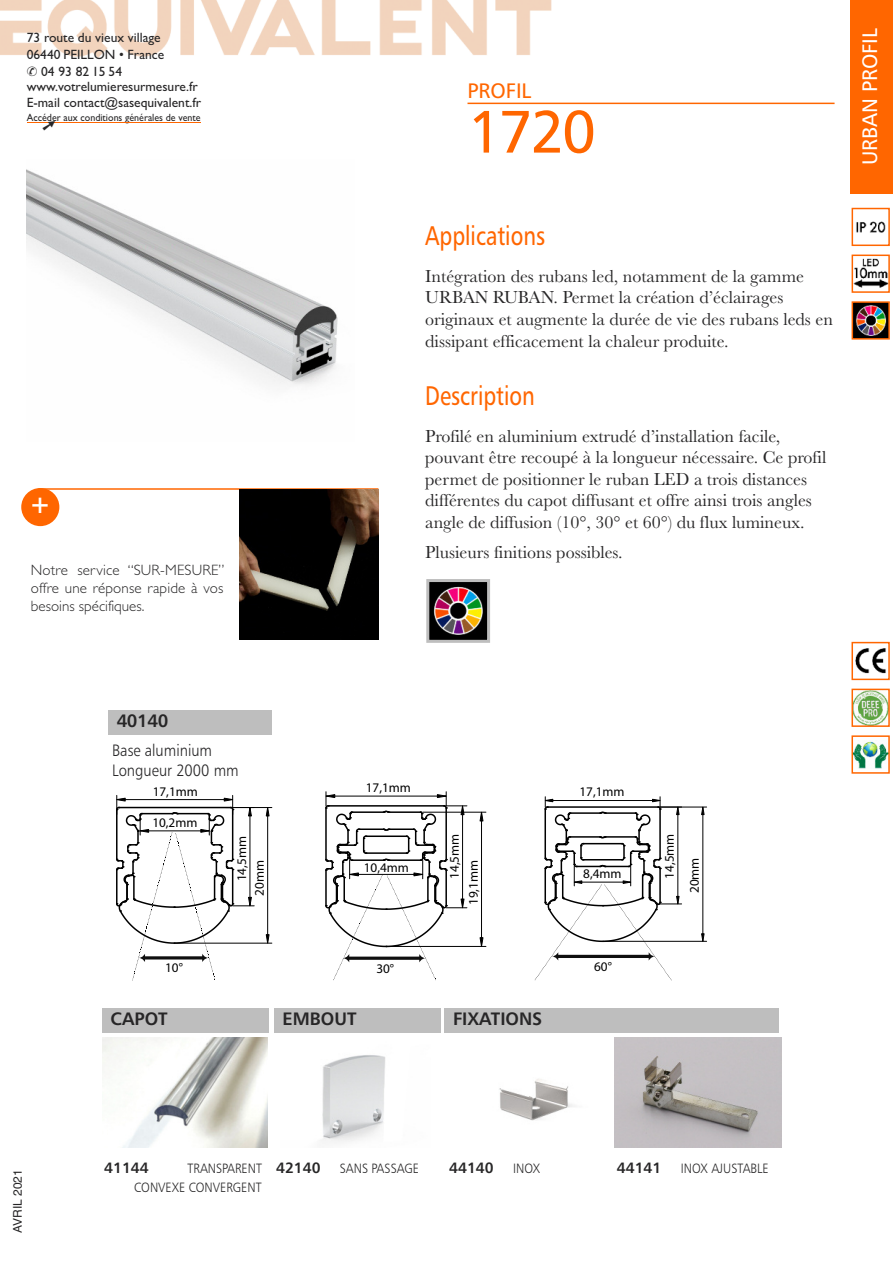
<style>
.page{position:relative;width:893px;height:1263px;background:#fff}
.page>*{position:absolute;margin:0;border:0;box-sizing:border-box;transform-origin:0 0}
.t1{font:60px "Humanist 777 BT Roman B";color:#f60}
.t2{font:30px "Helvetica";color:#fff}
.t3{font:27px "Humanist 777 BT Roman B";color:#f60;scale:.8 1}
.t4{font:21px "Humanist 777 BT Roman B";color:#fff}
.t5{font:21px "Humanist 777 BT Roman B";color:#f60}
.t6{font:18px/21.6px "Baskerville";color:#272627}
.t7{font:18px "Humanist 777 BT Bold B";color:#272627}
.t8{font:16.5px/19.8px "Humanist 777 BT Light B";color:#272627;scale:.9 1}
.t9{font:300 15px/18px "Gill Sans";letter-spacing:.01em;color:#272627;text-align:justify}
.t10{font:15px "Humanist 777 BT Bold B";color:#272627}
.t11{font:13.5px/16.6px "Gill Sans";color:#272627}
.t12{font:13.5px/18.1px "Humanist 777 BT Light B";color:#272627;text-align:right;scale:.9 1}
.t13{font:13.2px "Myriad Pro Regular+KDNQLH";color:#000}
.t14{font:13.2px/17.5px "Myriad Pro Regular+FOZEPD";color:#000}
.t15{font:13.2px/25px "Myriad Pro Regular+FEJDZK";color:#000}
.t16{font:12px "Helvetica";color:#272627}
.t17{font:10.5px "Gill Sans";color:#272627;scale:.95 1}
</style>
<div class="page">
<hr style="left:467px;top:103px;width:367px;height:1px;background:#f60">
<div style="left:850px;top:0;width:42px;height:194px;background:#f60"></div>
<img style="left:856px;top:221px;width:30px;height:12px">
<div style="left:852px;top:208px;width:38px;height:38px;border:2px solid #f60"></div>
<img style="left:855px;top:258px;width:32px;height:30px">
<div style="left:852px;top:255px;width:38px;height:38px;border:2px solid #f60"></div>
<img style="left:855px;top:304px;width:32px;height:33px">
<div style="left:852px;top:301px;width:38px;height:39px;border:2px solid #f60"></div>
<img style="left:854px;top:740px;width:33px;height:29px">
<div style="left:851px;top:735px;width:39px;height:39px;border:2px solid #f60"></div>
<img style="left:854px;top:692px;width:33px;height:32px">
<div style="left:851px;top:689px;width:39px;height:38px;border:2px solid #f60"></div>
<img style="left:855px;top:648px;width:31px;height:26px">
<div style="left:851px;top:642px;width:39px;height:38px;border:2px solid #f60"></div>
<img style="left:27px;top:169px;width:311px;height:216px">
<hr style="left:176px;top:943px;width:96px;height:1px;background:#000">
<hr style="left:226px;top:807px;width:46px;height:1px;background:#000">
<hr style="left:267px;top:816px;width:1px;height:119px;background:#000">
<svg style="left:266px;top:934px;width:3px;height:10px"></svg>
<svg style="left:266px;top:808px;width:3px;height:8px"></svg>
<svg style="left:116px;top:795px;width:138px;height:186px"></svg>
<hr style="left:423px;top:812px;width:63px;height:1px;background:#000">
<hr style="left:388px;top:946px;width:98px;height:1px;background:#000">
<hr style="left:481px;top:821px;width:1px;height:117px;background:#000">
<svg style="left:480px;top:811px;width:3px;height:10px"></svg>
<svg style="left:480px;top:937px;width:3px;height:10px"></svg>
<svg style="left:325px;top:792px;width:142px;height:189px"></svg>
<hr style="left:660px;top:807px;width:47px;height:1px;background:#000">
<hr style="left:605px;top:941px;width:102px;height:1px;background:#000">
<hr style="left:702px;top:815px;width:1px;height:119px;background:#000">
<svg style="left:701px;top:806px;width:3px;height:9px"></svg>
<svg style="left:701px;top:933px;width:3px;height:9px"></svg>
<svg style="left:535px;top:797px;width:147px;height:183px"></svg>
<div style="left:108px;top:710px;width:164px;height:24px;background:#bebebe"></div>
<div style="left:444px;top:1008px;width:335px;height:25px;background:#bebebe"></div>
<img style="left:103px;top:1037px;width:165px;height:111px">
<img style="left:321px;top:1055px;width:64px;height:88px">
<div style="left:102px;top:1008px;width:167px;height:25px;background:#bebebe"></div>
<div style="left:274px;top:1008px;width:166px;height:25px;background:#bebebe"></div>
<img style="left:499px;top:1037px;width:282px;height:111px">
<img style="left:430px;top:583px;width:56px;height:56px">
<div style="left:426px;top:579px;width:64px;height:64px;border:3px solid #bebebe"></div>
<div style="left:21px;top:488px;width:38px;height:38px;background:#f60;border-radius:50%"></div>
<hr style="left:39px;top:488px;width:339px;height:2px;background:#f60">
<img style="left:239px;top:490px;width:139px;height:149px">
<img style="left:0;top:0;width:552px;height:57px">
<hr style="left:27px;top:122px;width:174px;height:1px;background:#f60">
<p class="t11" style="left:27px;top:29px;width:139px">73 route du vieux village<br>06440 PEILLON • France ✆ 04 93 821554</p>
<p class="t11" style="left:27px;top:78px;width:176px;line-height:16.2px">www.votrelumieresurmesure.fr<br>E-mail contact@sasequivalent.fr</p>
<p class="t17" style="left:27px;top:111px;width:184px">Accéder aux conditions générales de vente</p>
<h2 class="t2" style="left:31px;top:485px;width:19px">+</h2>
<p class="t9" style="left:31px;top:561px;width:195px">Notre service “SUR-MESURE” offre une réponse rapide à vos besoins spécifiques.</p>
<p class="t5" style="left:467px;top:83px;width:65px">PROFIL</p>
<h1 class="t1" style="left:467px;top:108px;width:130px">1720</h1>
<h3 class="t3" style="left:425px;top:225px;width:151px">Applications</h3>
<p class="t6" style="left:425px;top:265px;width:409px">Intégration des rubans led, notamment de la gamme URBAN RUBAN. Permet la création d’éclairages originaux et augmente la durée de vie des rubans leds en dissipant efficacement la chaleur produite.</p>
<h3 class="t3" style="left:425px;top:384px;width:139px">Description</h3>
<p class="t6" style="left:425px;top:425px;width:403px">Profilé en aluminium extrudé d’installation facile, pouvant être recoupé à la longueur nécessaire. Ce profil permet de positionner le ruban LED a trois distances différentes du capot diffusant et offre ainsi trois angles angle de diffusion (10°, 30° et 60°) du flux lumineux.</p>
<p class="t6" style="left:425px;top:541px;width:199px">Plusieurs finitions possibles.</p>
<p class="t4" style="left:861px;top:165px;width:139px;rotate:-90deg">URBAN PROFIL</p>
<p class="t7" style="left:117px;top:713px;width:53px">40140</p>
<p class="t8" style="left:112px;top:742px;width:142px">Base aluminium<br>Longueur 2000 mm</p>
<p class="t14" style="left:153px;top:784px;width:47px">17,1mm</p>
<p class="t14" style="left:152px;top:815px;width:47px">10,2mm</p>
<p class="t13" style="left:366px;top:783px;width:47px">17,1mm</p>
<p class="t14" style="left:234px;top:896px;width:61px;text-indent:14px;rotate:-90deg">14,5mm<br>20mm</p>
<p class="t13" style="left:449px;top:879px;width:47px;rotate:-90deg">14,5mm</p>
<p class="t13" style="left:364px;top:862px;width:47px">10,4mm</p>
<p class="t13" style="left:468px;top:905px;width:47px;rotate:-90deg">19,1mm</p>
<p class="t14" style="left:165px;top:960px;width:19px">10°</p>
<p class="t13" style="left:376px;top:963px;width:19px">30°</p>
<p class="t7" style="left:111px;top:1012px;width:59px">CAPOT</p>
<p class="t7" style="left:282px;top:1012px;width:76px">EMBOUT</p>
<p class="t7" style="left:453px;top:1012px;width:91px">FIXATIONS</p>
<p class="t15" style="left:579px;top:780px;width:47px">17,1mm</p>
<p class="t15" style="left:583px;top:862px;width:40px">8,4mm</p>
<p class="t15" style="left:594px;top:955px;width:19px">60°</p>
<p class="t15" style="left:658px;top:893px;width:61px;text-indent:14px;rotate:-90deg">14,5mm<br>20mm</p>
<p class="t16" style="left:11px;top:1233px;width:65px;rotate:-90deg">AVRIL 2021</p>
<p class="t12" style="left:134px;top:1161px;width:143px">TRANSPARENT<br>CONVEXE CONVERGENT</p>
<p class="t10" style="left:276px;top:1162px;width:46px">42140</p>
<p class="t12" style="left:340px;top:1161px;width:89px">SANS PASSAGE</p>
<p class="t10" style="left:449px;top:1162px;width:46px">44140</p>
<p class="t12" style="left:513px;top:1161px;width:32px">INOX</p>
<p class="t10" style="left:617px;top:1162px;width:46px">44141</p>
<p class="t12" style="left:681px;top:1161px;width:99px">INOX AJUSTABLE</p>
<p class="t10" style="left:104px;top:1162px;width:46px">41144</p>
</div>
